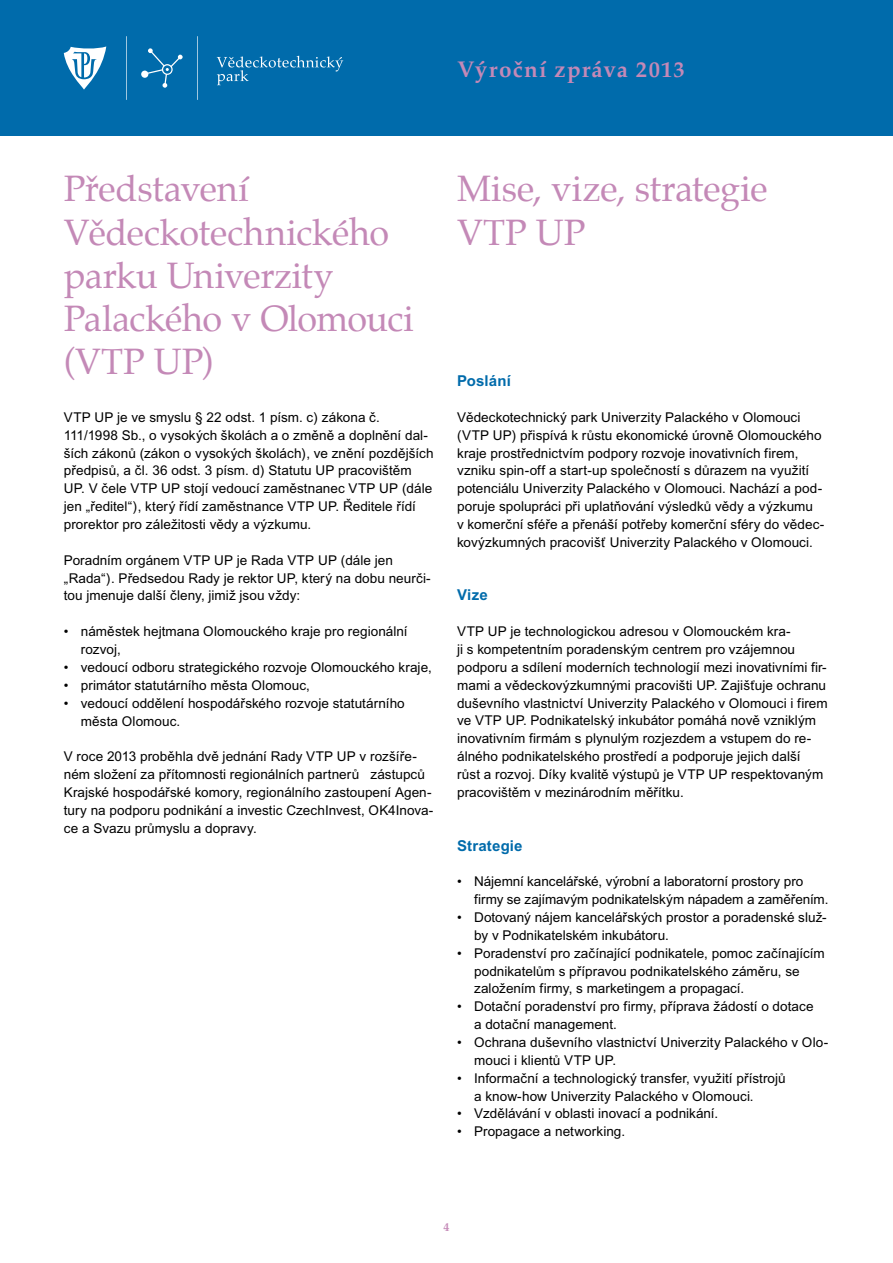
<style>
.page{position:relative;width:893px;height:1263px;background:#fff}
.page>*{position:absolute;margin:0;border:0;box-sizing:border-box;transform-origin:0 0}
.t1{font:36px/43.2px "Palatino";letter-spacing:-.01em;color:#c489b7}
.t2{font:700 22.5px "Palatino";letter-spacing:.05em;color:#c489b7}
.t3{font:700 15px "Arial CE";letter-spacing:.01em;color:#006bab}
.t4{font:13.5px/17.9px "Arial CE";letter-spacing:.005em;color:#000}
.t5{font:700 12px "Palatino";color:#c489b7}
</style>
<div class="page">
<div style="left:0;top:0;width:893px;height:136px;background:#006bab"></div>
<svg style="left:64px;top:46px;width:42px;height:44px"></svg>
<svg style="left:126px;top:36px;width:1px;height:64px"></svg>
<svg style="left:197px;top:36px;width:1px;height:64px"></svg>
<svg style="left:217px;top:56px;width:126px;height:29px"></svg>
<svg style="left:141px;top:48px;width:42px;height:40px"></svg>
<h2 class="t2" style="left:457px;top:50px;width:229px">Výroční zpráva 2013</h2>
<h1 class="t1" style="left:64px;top:167px;width:352px">Představení<br>Vědeckotechnického parku Univerzity<br>Palackého v Olomouci (VTP UP)</h1>
<h1 class="t1" style="left:457px;top:167px;width:312px">Mise, vize, strategie<br>VTP UP</h1>
<p class="t4" style="left:64px;top:408px;width:371px">VTP UP je ve smyslu § 22 odst. 1 písm. c) zákona č.<br>111/1998 Sb., o vysokých školách a o změně a doplnění dal&shy;ších zákonů (zákon o vysokých školách), ve znění pozdějších předpisů, a čl. 36 odst. 3 písm. d) Statutu UP pracovištěm UP. V čele VTP UP stojí vedoucí zaměstnanec VTP UP (dále jen „ředitel“), který řídí zaměstnance VTP UP. Ředitele řídí prorektor pro záležitosti vědy a výzkumu.</p>
<p class="t4" style="left:64px;top:551px;width:368px">Poradním orgánem VTP UP je Rada VTP UP (dále jen „Rada“). Předsedou Rady je rektor UP, který na dobu neurči&shy;tou jmenuje další členy, jimiž jsou vždy:</p>
<p class="t4" style="left:81px;top:622px;width:328px;text-indent:-17px">• náměstek hejtmana Olomouckého kraje pro regionální rozvoj,</p>
<p class="t4" style="left:64px;top:658px;width:370px">• vedoucí odboru strategického rozvoje Olomouckého kraje,</p>
<p class="t4" style="left:64px;top:676px;width:248px">• primátor statutárního města Olomouc,</p>
<p class="t4" style="left:81px;top:694px;width:325px;text-indent:-17px">• vedoucí oddělení hospodářského rozvoje statutárního města Olomouc.</p>
<p class="t4" style="left:64px;top:747px;width:371px">V roce 2013 proběhla dvě jednání Rady VTP UP v rozšíře&shy;ném složení za přítomnosti regionálních partnerů − zástupců Krajské hospodářské komory, regionálního zastoupení Agen&shy;tury na podporu podnikání a investic CzechInvest, OK4Inova&shy;ce a Svazu průmyslu a dopravy.</p>
<p class="t3" style="left:457px;top:372px;width:55px">Poslání</p>
<p class="t4" style="left:457px;top:408px;width:369px">Vědeckotechnický park Univerzity Palackého v Olomouci (VTP UP) přispívá k růstu ekonomické úrovně Olomouckého kraje prostřednictvím podpory rozvoje inovativních firem, vzniku spin-off a start-up společností s důrazem na využití potenciálu Univerzity Palackého v Olomouci. Nachází a pod&shy;poruje spolupráci při uplatňování výsledků vědy a výzkumu<br>v komerční sféře a přenáší potřeby komerční sféry do vědec&shy;kovýzkumných pracovišť Univerzity Palackého v Olomouci.</p>
<p class="t3" style="left:457px;top:586px;width:32px">Vize</p>
<p class="t4" style="left:457px;top:622px;width:372px">VTP UP je technologickou adresou v Olomouckém kra-<br>ji s kompetentním poradenským centrem pro vzájemnou podporu a sdílení moderních technologií mezi inovativními fir&shy;mami a vědeckovýzkumnými pracovišti UP. Zajišťuje ochranu duševního vlastnictví Univerzity Palackého v Olomouci i firem ve VTP UP. Podnikatelský inkubátor pomáhá nově vzniklým inovativním firmám s plynulým rozjezdem a vstupem do re&shy;álného podnikatelského prostředí a podporuje jejich další<br>růst a rozvoj. Díky kvalitě výstupů je VTP UP respektovaným pracovištěm v mezinárodním měřítku.</p>
<p class="t3" style="left:457px;top:836px;width:67px">Strategie</p>
<p class="t4" style="left:474px;top:872px;width:356px;text-indent:-17px">• Nájemní kancelářské, výrobní a laboratorní prostory pro firmy se zajímavým podnikatelským nápadem a zaměřením.</p>
<p class="t4" style="left:474px;top:908px;width:354px;text-indent:-17px">• Dotovaný nájem kancelářských prostor a poradenské služ&shy;by v Podnikatelském inkubátoru.</p>
<p class="t4" style="left:474px;top:944px;width:352px;text-indent:-17px">• Poradenství pro začínající podnikatele, pomoc začínajícím podnikatelům s přípravou podnikatelského záměru, se založením firmy, s marketingem a propagací.</p>
<p class="t4" style="left:474px;top:997px;width:341px;text-indent:-17px">• Dotační poradenství pro firmy, příprava žádostí o dotace a dotační management.</p>
<p class="t4" style="left:474px;top:1033px;width:356px;text-indent:-17px">• Ochrana duševního vlastnictví Univerzity Palackého v Olo&shy;mouci i klientů VTP UP.</p>
<p class="t4" style="left:474px;top:1069px;width:313px;text-indent:-17px">• Informační a technologický transfer, využití přístrojů a know-how Univerzity Palackého v Olomouci.</p>
<p class="t4" style="left:457px;top:1105px;width:263px">• Vzdělávání v oblasti inovací a podnikání.</p>
<p class="t4" style="left:457px;top:1123px;width:170px">• Propagace a networking.</p>
<p class="t5" style="left:443px;top:1217px;width:7px">4</p>
</div>
